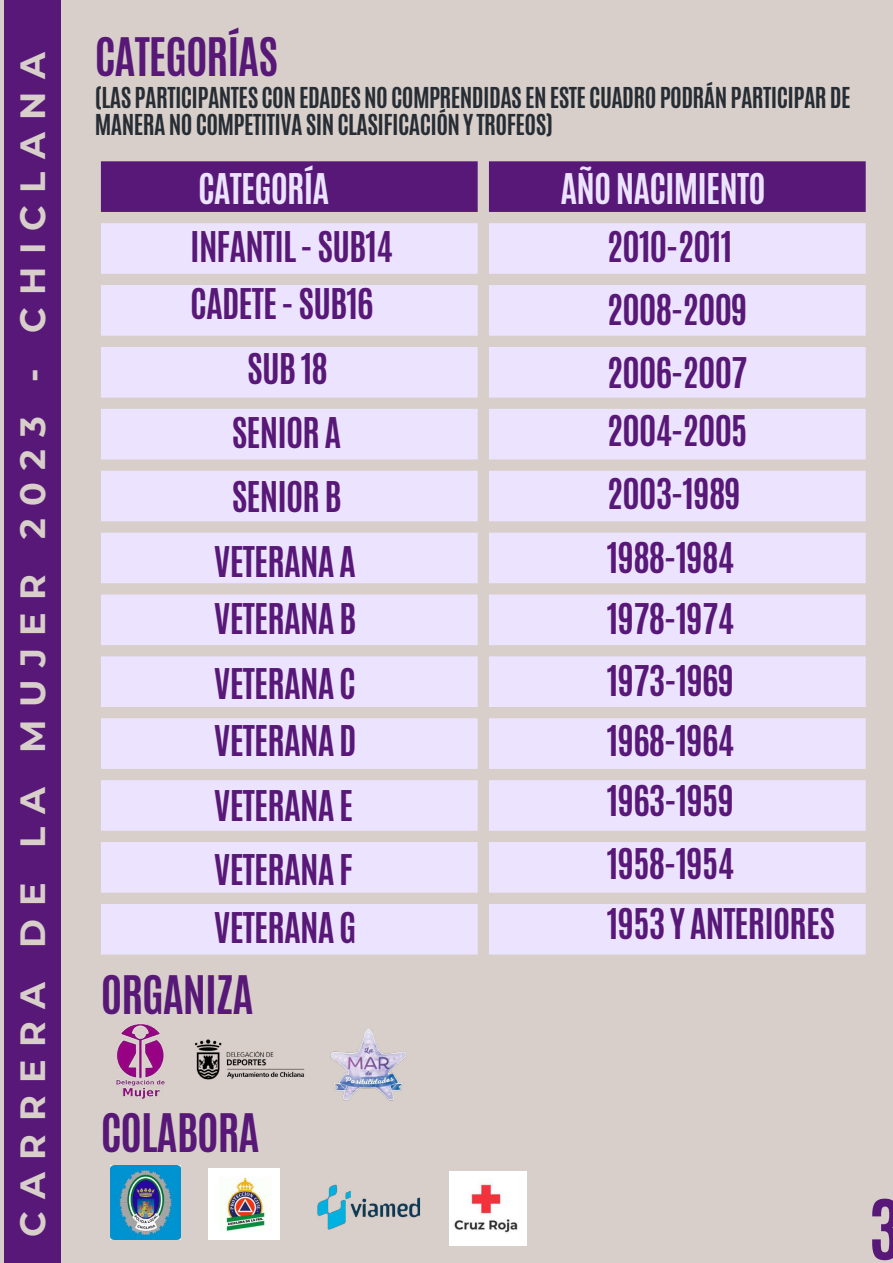
<style>
.page{position:relative;width:893px;height:1263px;background:#d8cfca}
.page>*{position:absolute;margin:0;border:0;box-sizing:border-box;transform-origin:0 0}
.t1{font:700 70.05px "Antonio";color:#581877}
.t2{font:700 44.33px "Antonio";letter-spacing:-.025em;color:#581877}
.t3{font:700 35.4px/61.7px "Antonio";letter-spacing:-.025em;color:#581877}
.t4{font:700 35.4px "Antonio";letter-spacing:-.025em;color:#ece3ff}
.t5{font:700 35.03px "Montserrat";letter-spacing:.355em;color:#d8cfca}
.t6{font:700 24.08px/26.5px "Antonio";letter-spacing:-.025em;color:#272d34}
</style>
<div class="page">
<div style="left:5px;top:0;width:56px;height:1263px;background:#581877"></div>
<div style="left:101px;top:161px;width:764px;height:51px;background:#581877"></div>
<svg style="left:101px;top:223px;width:764px;height:731px;fill:#ece3ff"></svg>
<img style="left:116px;top:1024px;width:49px;height:75px">
<img style="left:330px;top:1029px;width:77px;height:72px">
<img style="left:195px;top:1039px;width:110px;height:41px">
<img style="left:110px;top:1165px;width:70px;height:75px">
<img style="left:208px;top:1169px;width:71px;height:71px">
<img style="left:449px;top:1171px;width:77px;height:74px">
<img style="left:317px;top:1184px;width:104px;height:46px">
<p class="t5" style="left:11px;top:1237px;width:1187px;rotate:-90deg">CARRERA DE LA MUJER 2023 - CHICLANA</p>
<p class="t2" style="left:95px;top:25px;width:185px">CATEGORÍAS</p>
<p class="t6" style="left:95px;top:85px;width:757px">(LAS PARTICIPANTES CON EDADES NO COMPRENDIDAS EN ESTE CUADRO PODRÁN PARTICIPAR DE<br>MANERA NO COMPETITIVA SIN CLASIFICACIÓN Y TROFEOS)</p>
<p class="t4" style="left:198px;top:164px;width:133px">CATEGORÍA</p>
<p class="t4" style="left:560px;top:164px;width:207px">AÑO NACIMIENTO</p>
<p class="t3" style="left:190px;top:216px;width:204px">INFANTIL - SUB14</p>
<p class="t3" style="left:607px;top:216px;width:127px">2010-2011</p>
<p class="t3" style="left:190px;top:274px;width:185px">CADETE - SUB16</p>
<p class="t3" style="left:607px;top:279px;width:142px">2008-2009</p>
<p class="t3" style="left:247px;top:338px;width:82px">SUB 18</p>
<p class="t3" style="left:607px;top:343px;width:142px">2006-2007</p>
<p class="t3" style="left:214px;top:401px;width:144px;line-height:64.3px;text-align:center">SENIOR A<br>SENIOR B<br>VETERANA A</p>
<p class="t3" style="left:214px;top:587px;width:144px;line-height:64.3px">VETERANA B<br>VETERANA C</p>
<p class="t3" style="left:214px;top:709px;width:144px;line-height:64.3px;text-align:justify">VETERANA D VETERANA E VETERANA F</p>
<p class="t3" style="left:214px;top:897px;width:144px">VETERANA G</p>
<p class="t3" style="left:607px;top:400px;width:142px">2004-2005<br>2003-1989<br>1988-1984<br>1978-1974<br>1973-1969<br>1968-1964<br>1963-1959</p>
<p class="t3" style="left:607px;top:834px;width:229px;line-height:59.8px">1958-1954<br>1953 Y ANTERIORES</p>
<p class="t2" style="left:101px;top:963px;width:154px">ORGANIZA</p>
<p class="t2" style="left:101px;top:1101px;width:160px">COLABORA</p>
<h1 class="t1" style="left:868px;top:1179px;width:34px">3</h1>
</div>
